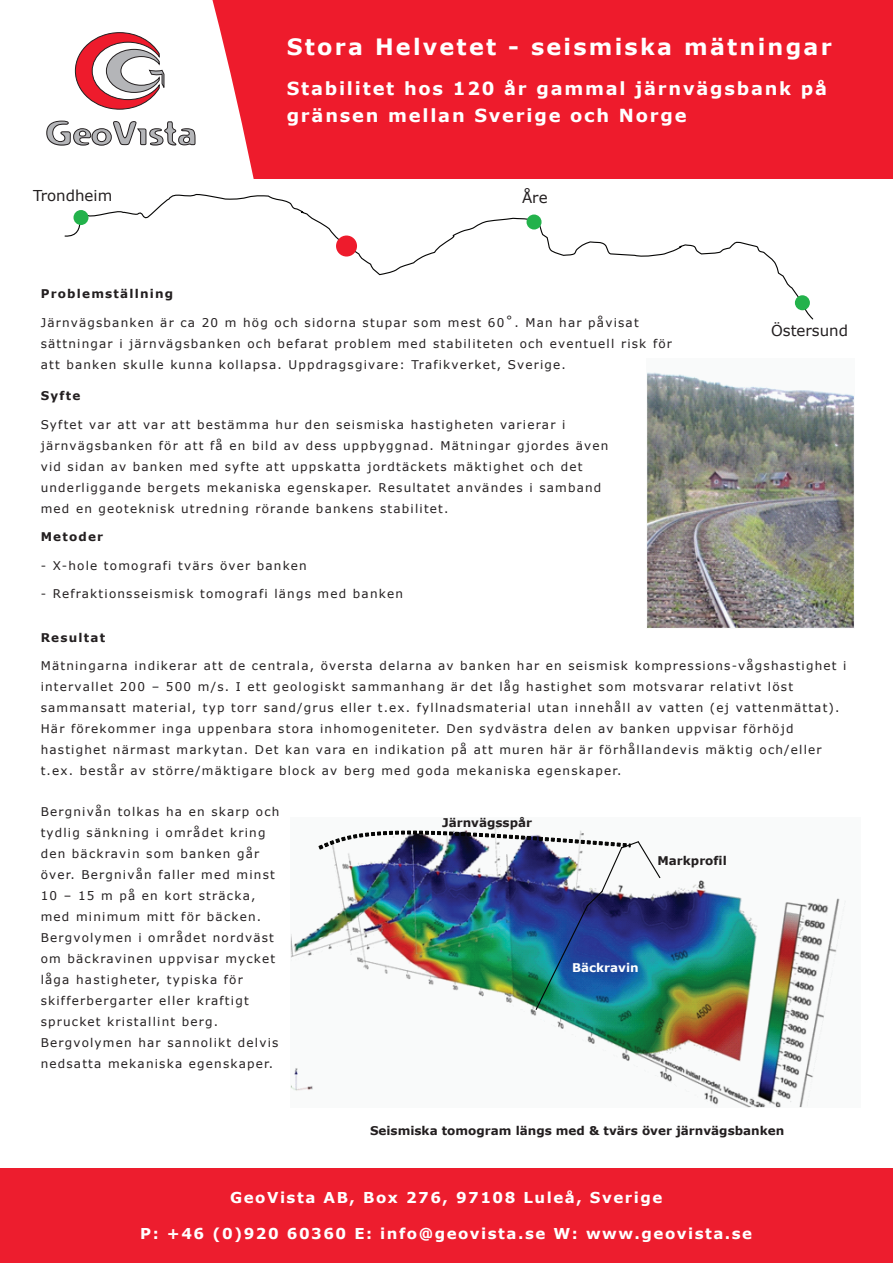
<style>
.page{position:relative;width:893px;height:1263px;background:#fff}
.page>*{position:absolute;margin:0;border:0;box-sizing:border-box;transform-origin:0 0}
.t1{font:32.1px "Flexure";color:#b4b5b8}
.t2{font:700 22.5px "Verdana";letter-spacing:.1em;color:#fff}
.t3{font:700 18px/27px "Verdana";letter-spacing:.1em;color:#fff}
.t4{font:700 15px "Verdana";letter-spacing:.1em;color:#fff}
.t5{font:15px "Verdana";color:#231f20}
.t6{font:12px/21px "Verdana";letter-spacing:.1em;color:#231f20}
.t7{font:700 12px "Verdana";color:#231f20}
.t8{font:700 12px "Verdana";letter-spacing:.1em;color:#231f20}
.t9{font:700 12px "Verdana";color:#fff}
</style>
<div class="page">
<svg style="left:156px;top:0;width:737px;height:178px;background:#ef2c3b"></svg>
<div style="left:0;top:1169px;width:893px;height:94px;background:#ed1d2e"></div>
<svg style="left:46px;top:32px;width:149px;height:113px"></svg>
<svg style="left:64px;top:193px;width:750px;height:127px"></svg>
<div style="left:74px;top:210px;width:14px;height:15px;background:#23b24b;border-radius:50%"></div>
<div style="left:795px;top:295px;width:15px;height:15px;background:#23b24b;border-radius:50%"></div>
<div style="left:526px;top:215px;width:16px;height:15px;background:#23b24b;border-radius:50%"></div>
<div style="left:336px;top:236px;width:21px;height:21px;background:#ee1b2c;border-radius:50%"></div>
<img style="left:647px;top:372px;width:207px;height:256px">
<img style="left:290px;top:826px;width:556px;height:281px">
<img style="left:319px;top:831px;width:342px;height:180px">
<h1 class="t1" style="left:45px;top:113px;width:153px">GeoVista</h1>
<h2 class="t2" style="left:287px;top:30px;width:546px">Stora Helvetet - seismiska mätningar</h2>
<h3 class="t3" style="left:287px;top:74px;width:542px">Stabilitet hos 120 år gammal järnvägsbank på gränsen mellan Sverige och Norge</h3>
<p class="t5" style="left:33px;top:185px;width:81px">Trondheim</p>
<p class="t5" style="left:522px;top:187px;width:27px">Åre</p>
<p class="t8" style="left:41px;top:285px;width:134px">Problemställning</p>
<p class="t6" style="left:41px;top:312px;width:633px">Järnvägsbanken är ca 20 m hög och sidorna stupar som mest 60˚. Man har påvisat sättningar i järnvägsbanken och befarat problem med stabiliteten och eventuell risk för att banken skulle kunna kollapsa. Uppdragsgivare: Trafikverket, Sverige.</p>
<p class="t5" style="left:771px;top:320px;width:79px">Östersund</p>
<p class="t7" style="left:41px;top:387px;width:41px">Syfte</p>
<p class="t6" style="left:41px;top:414px;width:569px">Syftet var att var att bestämma hur den seismiska hastigheten varierar i järnvägsbanken för att få en bild av dess uppbyggnad. Mätningar gjordes även vid sidan av banken med syfte att uppskatta jordtäckets mäktighet och det underliggande bergets mekaniska egenskaper. Resultatet användes i samband med en geoteknisk utredning rörande bankens stabilitet.</p>
<p class="t8" style="left:41px;top:528px;width:64px">Metoder</p>
<p class="t6" style="left:41px;top:555px;width:268px">- X-hole tomografi tvärs över banken</p>
<p class="t6" style="left:41px;top:583px;width:364px">- Refraktionsseismisk tomografi längs med banken</p>
<p class="t8" style="left:41px;top:629px;width:66px">Resultat</p>
<p class="t6" style="left:41px;top:655px;width:807px">Mätningarna indikerar att de centrala, översta delarna av banken har en seismisk kompressions-vågshastighet i intervallet 200 – 500 m/s. I ett geologiskt sammanhang är det låg hastighet som motsvarar relativt löst sammansatt material, typ torr sand/grus eller t.ex. fyllnadsmaterial utan innehåll av vatten (ej vattenmättat).<br>Här förekommer inga uppenbara stora inhomogeniteter. Den sydvästra delen av banken uppvisar förhöjd hastighet närmast markytan. Det kan vara en indikation på att muren här är förhållandevis mäktig och/eller t.ex. består av större/mäktigare block av berg med goda mekaniska egenskaper.</p>
<p class="t6" style="left:41px;top:801px;width:240px">Bergnivån tolkas ha en skarp och tydlig sänkning i området kring den bäckravin som banken går över. Bergnivån faller med minst<br>10 – 15 m på en kort sträcka, med minimum mitt för bäcken.<br>Bergvolymen i området nordväst om bäckravinen uppvisar mycket låga hastigheter, typiska för skifferbergarter eller kraftigt sprucket kristallint berg.<br>Bergvolymen har sannolikt delvis nedsatta mekaniska egenskaper.</p>
<p class="t7" style="left:442px;top:814px;width:91px">Järnvägsspår</p>
<p class="t7" style="left:658px;top:852px;width:71px">Markprofil</p>
<p class="t9" style="left:572px;top:959px;width:68px">Bäckravin</p>
<p class="t7" style="left:370px;top:1122px;width:416px">Seismiska tomogram längs med &amp; tvärs över järnvägsbanken</p>
<p class="t4" style="left:230px;top:1187px;width:434px">GeoVista AB, Box 276, 97108 Luleå, Sverige</p>
<p class="t4" style="left:140px;top:1223px;width:613px">P: +46 (0)920 60360 E: info@geovista.se W: www.geovista.se</p>
</div>
